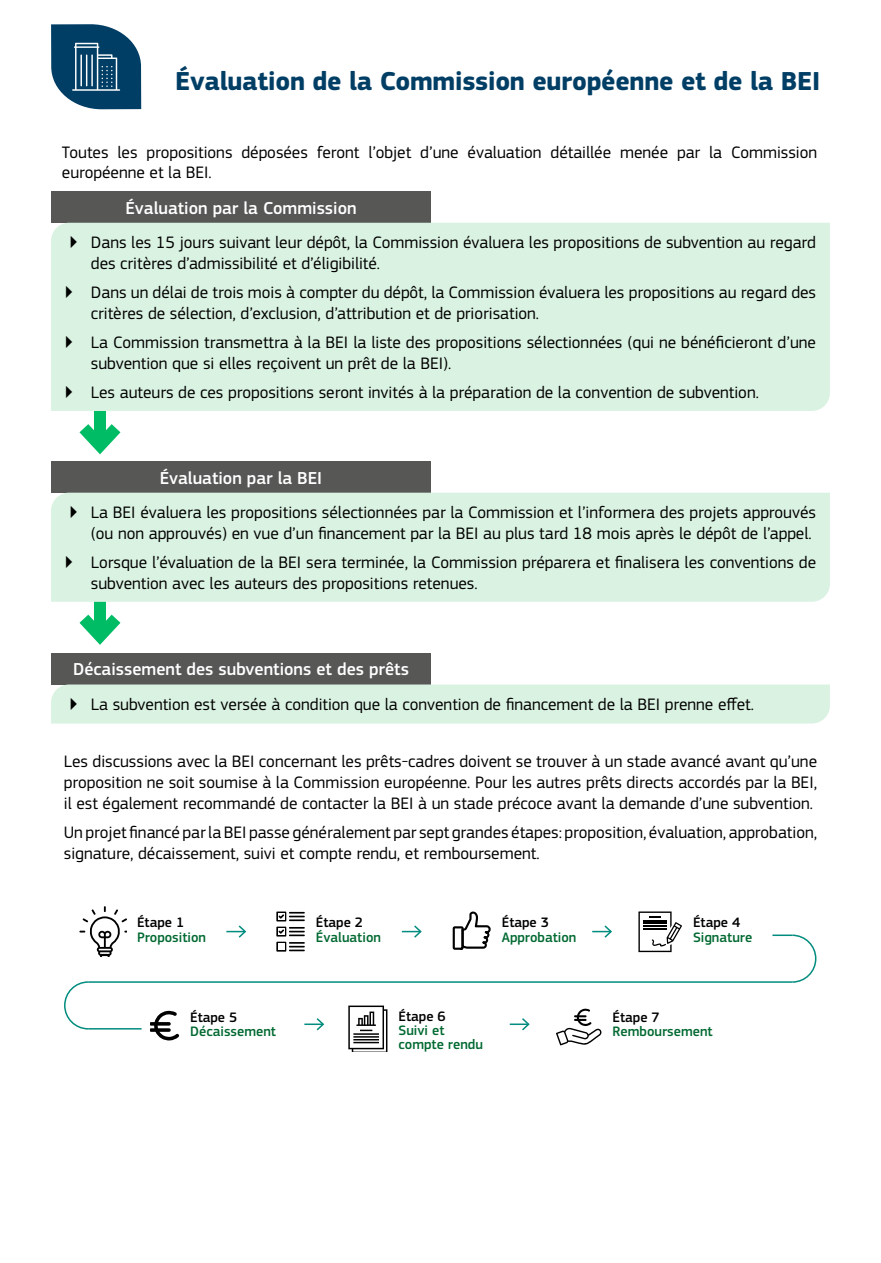
<style>
.page{position:relative;width:881px;height:1263px;background:#fff}
.page>*{position:absolute;margin:0;border:0;box-sizing:border-box;transform-origin:0 0}
.t1{font:700 27px "EC Square Sans Pro";letter-spacing:-.01em;color:#003e65}
.INF_3{font:500 18px "EC Square Sans Pro";color:#fff}
.t2{font:17.25px/20.7px "EC Square Sans Pro";color:#000}
.INF_8{font:500 14.25px/14.2px "EC Square Sans Pro";color:#006931}
.INF_8-2{font:500 14.25px "EC Square Sans Pro";color:#000}
</style>
<div class="page">
<svg style="left:79px;top:411px;width:42px;height:44px"></svg>
<svg style="left:79px;top:602px;width:42px;height:43px"></svg>
<svg style="left:226px;top:925px;width:21px;height:13px"></svg>
<svg style="left:304px;top:1018px;width:21px;height:13px"></svg>
<svg style="left:509px;top:1018px;width:21px;height:13px"></svg>
<svg style="left:402px;top:925px;width:20px;height:13px"></svg>
<svg style="left:592px;top:925px;width:20px;height:13px"></svg>
<hr style="left:772px;top:934px;width:20px;height:2px;background:#008c7e">
<svg style="left:790px;top:934px;width:26px;height:49px"></svg>
<hr style="left:88px;top:1028px;width:53px;height:1px;background:#008c7e">
<hr style="left:88px;top:981px;width:704px;height:2px;background:#008c7e">
<svg style="left:64px;top:981px;width:26px;height:49px"></svg>
<svg style="left:79px;top:906px;width:47px;height:51px"></svg>
<svg style="left:150px;top:1010px;width:29px;height:31px"></svg>
<svg style="left:556px;top:1008px;width:45px;height:37px"></svg>
<svg style="left:276px;top:942px;width:10px;height:10px"></svg>
<div style="left:278px;top:943px;width:6px;height:7px;background:#fff"></div>
<svg style="left:289px;top:942px;width:15px;height:9px"></svg>
<div style="left:276px;top:927px;width:10px;height:9px;background:#000"></div>
<svg style="left:278px;top:927px;width:26px;height:9px"></svg>
<div style="left:276px;top:911px;width:10px;height:10px;background:#000"></div>
<svg style="left:278px;top:912px;width:26px;height:9px"></svg>
<svg style="left:348px;top:1005px;width:39px;height:46px"></svg>
<svg style="left:452px;top:911px;width:38px;height:39px"></svg>
<svg style="left:638px;top:911px;width:43px;height:41px"></svg>
<div style="left:51px;top:24px;width:90px;height:85px;background:#003e65;border-radius:40px"></div>
<svg style="left:72px;top:43px;width:48px;height:48px"></svg>
<div style="left:51px;top:191px;width:380px;height:32px;background:#575756"></div>
<div style="left:51px;top:223px;width:778px;height:188px;background:#daf2e1"></div>
<div style="left:51px;top:461px;width:380px;height:32px;background:#575756"></div>
<div style="left:51px;top:493px;width:778px;height:109px;background:#daf2e1"></div>
<div style="left:51px;top:653px;width:380px;height:31px;background:#575756"></div>
<div style="left:51px;top:684px;width:778px;height:39px;background:#daf2e1"></div>
<h2 class="t1" style="left:175px;top:65px;width:646px">Évaluation de la Commission européenne et de la BEI</h2>
<p class="t2" style="left:62px;top:142px;width:756px">Toutes les propositions déposées feront l’objet d’une évaluation détaillée menée par la Commission européenne et la BEI.</p>
<p class="INF_3" style="left:125px;top:197px;width:232px">Évaluation par la Commission</p>
<p class="t2" style="left:91px;top:232px;width:726px;text-indent:-22px">▶ Dans les 15 jours suivant leur dépôt, la Commission évaluera les propositions de subvention au regard des critères d’admissibilité et d’éligibilité.</p>
<p class="t2" style="left:91px;top:282px;width:726px;text-indent:-27px">▶ Dans un délai de trois mois à compter du dépôt, la Commission évaluera les propositions au regard des critères de sélection, d’exclusion, d’attribution et de priorisation.</p>
<p class="t2" style="left:91px;top:332px;width:726px;text-indent:-27px">▶ La Commission transmettra à la BEI la liste des propositions sélectionnées (qui ne bénéficieront d’une subvention que si elles reçoivent un prêt de la BEI).</p>
<p class="t2" style="left:64px;top:382px;width:696px">▶ Les auteurs de ces propositions seront invités à la préparation de la convention de subvention.</p>
<p class="INF_3" style="left:160px;top:467px;width:164px">Évaluation par la BEI</p>
<p class="t2" style="left:68px;top:502px;width:749px;text-align:right">▶ La BEI évaluera les propositions sélectionnées par la Commission et l’informera des projets approuvés (ou non approuvés) en vue d’un financement par la BEI au plus tard 18 mois après le dépôt de l’appel.</p>
<p class="t2" style="left:91px;top:552px;width:726px;text-indent:-27px">▶ Lorsque l’évaluation de la BEI sera terminée, la Commission préparera et finalisera les conventions de subvention avec les auteurs des propositions retenues.</p>
<p class="INF_3" style="left:73px;top:659px;width:337px">Décaissement des subventions et des prêts</p>
<p class="t2" style="left:68px;top:694px;width:686px">▶ La subvention est versée à condition que la convention de financement de la BEI prenne effet.</p>
<p class="t2" style="left:64px;top:751px;width:754px;text-align:justify">Les discussions avec la BEI concernant les prêts-cadres doivent se trouver à un stade avancé avant qu’une proposition ne soit soumise à la Commission européenne. Pour les autres prêts directs accordés par la BEI, il est également recommandé de contacter la BEI à un stade précoce avant la demande d’une subvention.</p>
<p class="t2" style="left:64px;top:822px;width:754px">Un projet financé par la BEI passe généralement par sept grandes étapes: proposition, évaluation, approbation, signature, décaissement, suivi et compte rendu, et remboursement.</p>
<p class="INF_8-2" style="left:137px;top:914px;width:49px">Étape 1</p>
<p class="INF_8" style="left:137px;top:930px;width:70px">Proposition</p>
<p class="INF_8-2" style="left:190px;top:1008px;width:49px">Étape 5</p>
<p class="INF_8" style="left:190px;top:1024px;width:87px">Décaissement</p>
<p class="INF_8-2" style="left:316px;top:914px;width:49px">Étape 2</p>
<p class="INF_8" style="left:316px;top:930px;width:67px">Évaluation</p>
<p class="INF_8-2" style="left:501px;top:914px;width:49px">Étape 3</p>
<p class="INF_8" style="left:501px;top:930px;width:76px">Approbation</p>
<p class="INF_8-2" style="left:398px;top:1008px;width:49px">Étape 6</p>
<p class="INF_8" style="left:398px;top:1023px;width:86px">Suivi et compte rendu</p>
<p class="INF_8-2" style="left:692px;top:914px;width:49px">Étape 4</p>
<p class="INF_8" style="left:692px;top:930px;width:61px">Signature</p>
<p class="INF_8-2" style="left:612px;top:1008px;width:49px">Étape 7</p>
<p class="INF_8" style="left:612px;top:1024px;width:102px">Remboursement</p>
</div>
